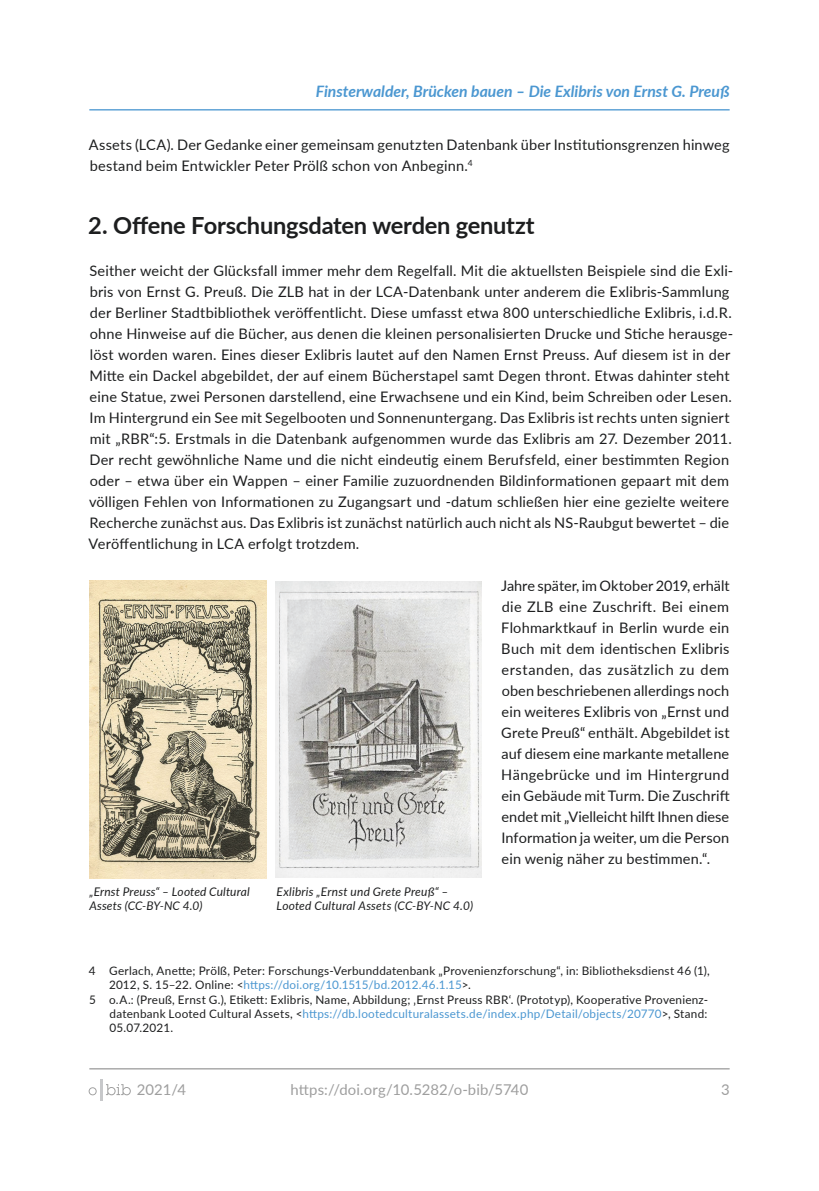
<style>
.page{position:relative;width:819px;height:1191px;background:#fff}
.page>*{position:absolute;margin:0;border:0;box-sizing:border-box;transform-origin:0 0}
.t1{font:700 23.62px "Lato";letter-spacing:-.01em;color:#1d1e1f}
.t2{font:italic 700 15.75px "Lato";color:#4b97d1}
.t3{font:14.88px "Lato";letter-spacing:.01em;color:#9e9e9e}
.t4{font:14.53px/21px "Lato";letter-spacing:.015em;color:#1d1e1f}
.t5{font:italic 11.9px/14px "Lato";letter-spacing:.015em;color:#1d1e1f}
.t6{font:11.72px/14px "Lato";letter-spacing:.02em;color:#1d1e1f}
.s1{color:#4b97d1}
</style>
<div class="page">
<hr style="left:89px;top:109px;width:640px;height:1px;background:#4b97d1">
<hr style="left:89px;top:1068px;width:640px;height:1px;background:#9e9e9e">
<hr style="left:100px;top:1079px;width:3px;height:21px;background:#c7c8ca">
<svg style="left:89px;top:1087px;width:8px;height:8px"></svg>
<svg style="left:106px;top:1084px;width:25px;height:11px"></svg>
<img style="left:89px;top:581px;width:177px;height:297px">
<img style="left:276px;top:581px;width:205px;height:296px">
<p class="t2" style="left:316px;top:80px;width:415px">Finsterwalder, Brücken bauen – Die Exlibris von Ernst G. Preuß</p>
<p class="t4" style="left:89px;top:134px;width:642px">Assets (LCA). Der Gedanke einer gemeinsam genutzten Datenbank über Institutionsgrenzen hinweg bestand beim Entwickler Peter Prölß schon von Anbeginn.<sup>4</sup></p>
<h1 class="t1" style="left:88px;top:208px;width:448px">2. Offene Forschungsdaten werden genutzt</h1>
<p class="t4" style="left:89px;top:260px;width:646px">Seither weicht der Glücksfall immer mehr dem Regelfall. Mit die aktuellsten Beispiele sind die Exli&shy;bris von Ernst G. Preuß. Die ZLB hat in der LCA-Datenbank unter anderem die Exlibris-Sammlung der Berliner Stadtbibliothek veröffentlicht. Diese umfasst etwa 800 unterschiedliche Exlibris, i.d.R. ohne Hinweise auf die Bücher, aus denen die kleinen personalisierten Drucke und Stiche herausge&shy;löst worden waren. Eines dieser Exlibris lautet auf den Namen Ernst Preuss. Auf diesem ist in der Mitte ein Dackel abgebildet, der auf einem Bücherstapel samt Degen thront. Etwas dahinter steht eine Statue, zwei Personen darstellend, eine Erwachsene und ein Kind, beim Schreiben oder Lesen.<br>Im Hintergrund ein See mit Segelbooten und Sonnenuntergang. Das Exlibris ist rechts unten signiert mit „RBR“:5. Erstmals in die Datenbank aufgenommen wurde das Exlibris am 27. Dezember 2011.<br>Der recht gewöhnliche Name und die nicht eindeutig einem Berufsfeld, einer bestimmten Region oder – etwa über ein Wappen – einer Familie zuzuordnenden Bildinformationen gepaart mit dem völligen Fehlen von Informationen zu Zugangsart und -datum schließen hier eine gezielte weitere Recherche zunächst aus. Das Exlibris ist zunächst natürlich auch nicht als NS-Raubgut bewertet – die Veröffentlichung in LCA erfolgt trotzdem.</p>
<p class="t4" style="left:501px;top:575px;width:230px;text-align:justify">Jahre später, im Oktober 2019, erhält die ZLB eine Zuschrift. Bei einem Flohmarktkauf in Berlin wurde ein Buch mit dem identischen Exlibris erstanden, das zusätzlich zu dem oben beschriebenen allerdings noch ein weiteres Exlibris von „Ernst und Grete Preuß“ enthält. Abgebildet ist auf diesem eine markante metallene Hängebrücke und im Hintergrund ein Gebäude mit Turm. Die Zuschrift endet mit „Vielleicht hilft Ihnen diese Information ja weiter, um die Person ein wenig näher zu bestimmen.“.</p>
<p class="t5" style="left:89px;top:884px;width:162px">„Ernst Preuss“ – Looted Cultural<br>Assets (CC-BY-NC 4.0)</p>
<p class="t5" style="left:276px;top:884px;width:198px">Exlibris „Ernst und Grete Preuß“ –<br>Looted Cultural Assets (CC-BY-NC 4.0)</p>
<p class="t6" style="left:109px;top:962px;width:602px;text-indent:-20px">4 Gerlach, Anette; Prölß, Peter: Forschungs-Verbunddatenbank „Provenienzforschung“, in: Bibliotheksdienst 46 (1),<br>2012, S. 15–22. Online: &lt;<span class="s1">https://doi.org/10.1515/bd.2012.46.1.15</span>&gt;.</p>
<p class="t6" style="left:110px;top:992px;width:600px;text-align:justify;text-indent:-20px">5 o.A.: (Preuß, Ernst G.), Etikett: Exlibris, Name, Abbildung; ‚Ernst Preuss RBR‘. (Prototyp), Kooperative Provenienz&shy;datenbank Looted Cultural Assets, &lt;<span class="s1">https://db.lootedculturalassets.de/index.php/Detail/objects/20770</span>&gt;, Stand:<br>05.07.2021.</p>
<p class="t3" style="left:137px;top:1079px;width:51px">2021/4</p>
<p class="t3" style="left:290px;top:1078px;width:240px">https://doi.org/10.5282/o-bib/5740</p>
<p class="t3" style="left:721px;top:1079px;width:10px">3</p>
</div>
